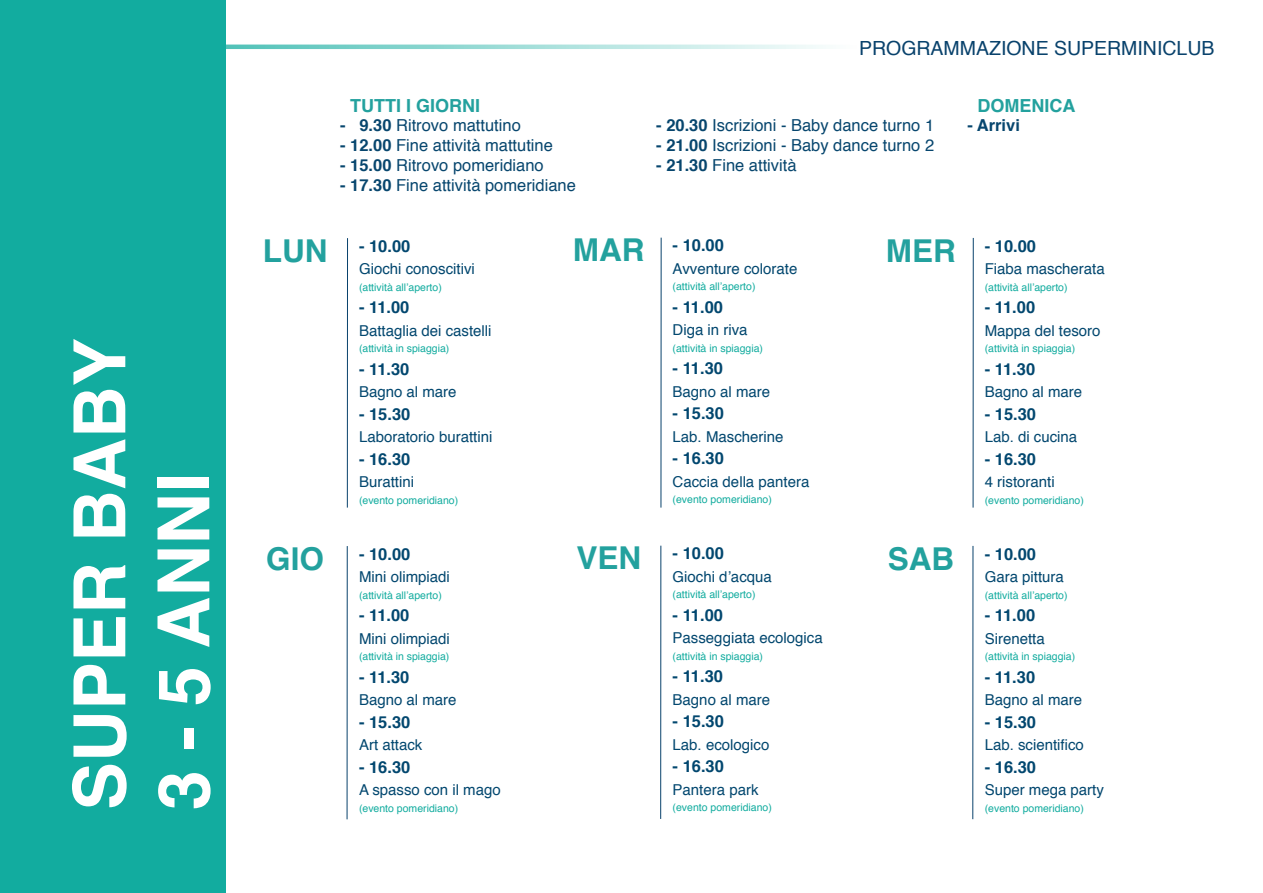
<style>
.page{position:relative;width:1263px;height:893px;background:#fff}
.page>*{position:absolute;margin:0;border:0;box-sizing:border-box;transform-origin:0 0}
.t1{font:700 72px "Helvetica";color:#fff}
.t2{font:700 31.5px "Helvetica";color:#23a19e}
.t3{font:19.5px "Helvetica";color:#09426c}
.t4{font:700 18px "Helvetica";color:#23a19e}
.t5{font:16.5px "Helvetica";color:#07466e}
.t6{font:700 16.5px "Helvetica";color:#02476f}
.t7{font:700 16.5px "Helvetica";color:#07466e}
.t8{font:15px "Helvetica";color:#02476f}
.t9{font:10.5px "Helvetica";color:#12ac9f}
.s1{font-weight:700}
</style>
<div class="page">
<svg style="left:226px;top:45px;width:597px;height:4px;background:#a2ded9"></svg>
<div style="left:0;top:0;width:226px;height:893px;background:#12ac9f"></div>
<hr style="left:347px;top:238px;width:1px;height:270px;background:#09426c">
<hr style="left:347px;top:546px;width:1px;height:273px;background:#09426c">
<hr style="left:661px;top:238px;width:1px;height:270px;background:#09426c">
<hr style="left:660px;top:546px;width:1px;height:273px;background:#09426c">
<hr style="left:973px;top:238px;width:1px;height:270px;background:#09426c">
<hr style="left:972px;top:546px;width:1px;height:273px;background:#09426c">
<p class="t1" style="left:42px;top:810px;width:474px;rotate:-90deg">SUPER BABY</p>
<p class="t1" style="left:126px;top:810px;width:339px;rotate:-90deg">3 - 5 ANNI</p>
<p class="t4" style="left:350px;top:91px;width:132px">TUTTI I GIORNI</p>
<p class="t5" style="left:340px;top:113px;width:182px"><span class="s1">- 9.30</span> Ritrovo mattutino</p>
<p class="t5" style="left:340px;top:133px;width:214px"><span class="s1">- 12.00</span> Fine attività mattutine</p>
<p class="t5" style="left:340px;top:152px;width:205px"><span class="s1">- 15.00</span> Ritrovo pomeridiano</p>
<p class="t5" style="left:340px;top:172px;width:237px"><span class="s1">- 17.30</span> Fine attività pomeridiane</p>
<p class="t3" style="left:859px;top:33px;width:357px">PROGRAMMAZIONE SUPERMINICLUB</p>
<p class="t5" style="left:656px;top:113px;width:279px"><span class="s1">- 20.30</span> Iscrizioni - Baby dance turno 1</p>
<p class="t5" style="left:656px;top:133px;width:279px"><span class="s1">- 21.00</span> Iscrizioni - Baby dance turno 2</p>
<p class="t5" style="left:656px;top:152px;width:142px"><span class="s1">- 21.30</span> Fine attività</p>
<p class="t4" style="left:977px;top:91px;width:99px">DOMENICA</p>
<p class="t7" style="left:967px;top:112px;width:54px">- Arrivi</p>
<p class="t2" style="left:263px;top:225px;width:66px">LUN</p>
<p class="t6" style="left:359px;top:233px;width:53px">- 10.00</p>
<p class="t8" style="left:359px;top:257px;width:117px">Giochi conoscitivi</p>
<p class="t9" style="left:359px;top:279px;width:84px">(attività all’aperto)</p>
<p class="t6" style="left:359px;top:294px;width:52px">- 11.00</p>
<p class="t8" style="left:359px;top:319px;width:134px">Battaglia dei castelli</p>
<p class="t9" style="left:359px;top:340px;width:92px">(attività in spiaggia)</p>
<p class="t6" style="left:359px;top:356px;width:52px">- 11.30</p>
<p class="t8" style="left:359px;top:380px;width:99px">Bagno al mare</p>
<p class="t6" style="left:359px;top:401px;width:53px">- 15.30</p>
<p class="t8" style="left:359px;top:425px;width:135px">Laboratorio burattini</p>
<p class="t6" style="left:359px;top:446px;width:53px">- 16.30</p>
<p class="t8" style="left:359px;top:470px;width:57px">Burattini</p>
<p class="t9" style="left:359px;top:492px;width:101px">(evento pomeridiano)</p>
<p class="t2" style="left:266px;top:533px;width:59px">GIO</p>
<p class="t6" style="left:359px;top:541px;width:53px">- 10.00</p>
<p class="t8" style="left:359px;top:565px;width:92px">Mini olimpiadi</p>
<p class="t9" style="left:359px;top:587px;width:84px">(attività all’aperto)</p>
<p class="t6" style="left:359px;top:602px;width:52px">- 11.00</p>
<p class="t8" style="left:359px;top:627px;width:92px">Mini olimpiadi</p>
<p class="t9" style="left:359px;top:648px;width:92px">(attività in spiaggia)</p>
<p class="t6" style="left:359px;top:664px;width:52px">- 11.30</p>
<p class="t8" style="left:359px;top:688px;width:99px">Bagno al mare</p>
<p class="t6" style="left:359px;top:709px;width:53px">- 15.30</p>
<p class="t8" style="left:359px;top:733px;width:65px">Art attack</p>
<p class="t6" style="left:359px;top:754px;width:53px">- 16.30</p>
<p class="t8" style="left:359px;top:778px;width:143px">A spasso con il mago</p>
<p class="t9" style="left:359px;top:800px;width:101px">(evento pomeridiano)</p>
<p class="t2" style="left:573px;top:225px;width:73px">MAR</p>
<p class="t6" style="left:673px;top:232px;width:53px">- 10.00</p>
<p class="t8" style="left:673px;top:257px;width:126px">Avventure colorate</p>
<p class="t9" style="left:673px;top:278px;width:84px">(attività all’aperto)</p>
<p class="t6" style="left:673px;top:294px;width:52px">- 11.00</p>
<p class="t8" style="left:673px;top:318px;width:77px">Diga in riva</p>
<p class="t9" style="left:673px;top:340px;width:92px">(attività in spiaggia)</p>
<p class="t6" style="left:673px;top:355px;width:52px">- 11.30</p>
<p class="t8" style="left:673px;top:380px;width:99px">Bagno al mare</p>
<p class="t6" style="left:673px;top:400px;width:53px">- 15.30</p>
<p class="t8" style="left:673px;top:425px;width:112px">Lab. Mascherine</p>
<p class="t6" style="left:673px;top:445px;width:53px">- 16.30</p>
<p class="t8" style="left:673px;top:470px;width:138px">Caccia della pantera</p>
<p class="t9" style="left:673px;top:491px;width:101px">(evento pomeridiano)</p>
<p class="t2" style="left:576px;top:533px;width:66px">VEN</p>
<p class="t6" style="left:673px;top:540px;width:53px">- 10.00</p>
<p class="t8" style="left:673px;top:565px;width:101px">Giochi d’acqua</p>
<p class="t9" style="left:673px;top:586px;width:84px">(attività all’aperto)</p>
<p class="t6" style="left:673px;top:602px;width:52px">- 11.00</p>
<p class="t8" style="left:673px;top:626px;width:152px">Passeggiata ecologica</p>
<p class="t9" style="left:673px;top:648px;width:92px">(attività in spiaggia)</p>
<p class="t6" style="left:673px;top:663px;width:52px">- 11.30</p>
<p class="t8" style="left:673px;top:688px;width:99px">Bagno al mare</p>
<p class="t6" style="left:673px;top:708px;width:53px">- 15.30</p>
<p class="t8" style="left:673px;top:733px;width:98px">Lab. ecologico</p>
<p class="t6" style="left:673px;top:753px;width:53px">- 16.30</p>
<p class="t8" style="left:673px;top:778px;width:87px">Pantera park</p>
<p class="t9" style="left:673px;top:799px;width:101px">(evento pomeridiano)</p>
<p class="t2" style="left:886px;top:225px;width:71px">MER</p>
<p class="t6" style="left:985px;top:232px;width:53px">- 10.00</p>
<p class="t8" style="left:985px;top:257px;width:122px">Fiaba mascherata</p>
<p class="t9" style="left:985px;top:279px;width:84px">(attività all’aperto)</p>
<p class="t6" style="left:985px;top:294px;width:52px">- 11.00</p>
<p class="t8" style="left:985px;top:319px;width:117px">Mappa del tesoro</p>
<p class="t9" style="left:985px;top:340px;width:92px">(attività in spiaggia)</p>
<p class="t6" style="left:985px;top:355px;width:52px">- 11.30</p>
<p class="t8" style="left:985px;top:380px;width:99px">Bagno al mare</p>
<p class="t6" style="left:985px;top:400px;width:53px">- 15.30</p>
<p class="t8" style="left:985px;top:425px;width:94px">Lab. di cucina</p>
<p class="t6" style="left:985px;top:445px;width:53px">- 16.30</p>
<p class="t8" style="left:985px;top:470px;width:72px">4 ristoranti</p>
<p class="t9" style="left:985px;top:492px;width:101px">(evento pomeridiano)</p>
<p class="t2" style="left:888px;top:533px;width:68px">SAB</p>
<p class="t6" style="left:985px;top:540px;width:53px">- 10.00</p>
<p class="t8" style="left:985px;top:565px;width:81px">Gara pittura</p>
<p class="t9" style="left:985px;top:587px;width:84px">(attività all’aperto)</p>
<p class="t6" style="left:985px;top:602px;width:52px">- 11.00</p>
<p class="t8" style="left:985px;top:627px;width:62px">Sirenetta</p>
<p class="t9" style="left:985px;top:648px;width:92px">(attività in spiaggia)</p>
<p class="t6" style="left:985px;top:663px;width:52px">- 11.30</p>
<p class="t8" style="left:985px;top:688px;width:99px">Bagno al mare</p>
<p class="t6" style="left:985px;top:708px;width:53px">- 15.30</p>
<p class="t8" style="left:985px;top:733px;width:101px">Lab. scientifico</p>
<p class="t6" style="left:985px;top:753px;width:53px">- 16.30</p>
<p class="t8" style="left:985px;top:778px;width:121px">Super mega party</p>
<p class="t9" style="left:985px;top:800px;width:101px">(evento pomeridiano)</p>
</div>
